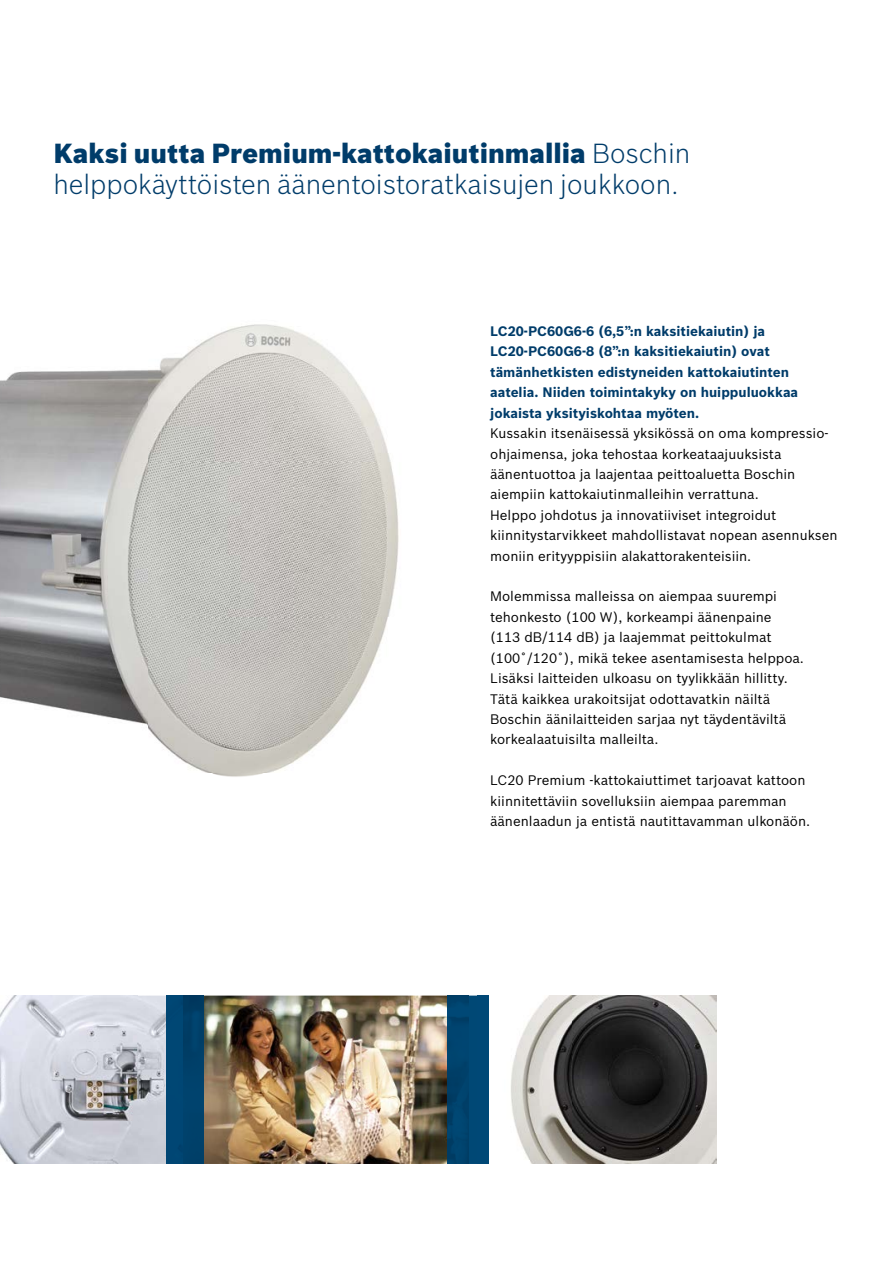
<style>
.page{position:relative;width:893px;height:1263px;background:#fff}
.page>*{position:absolute;margin:0;border:0;box-sizing:border-box;transform-origin:0 0}
.t1{font:300 27px/30.6px "Bosch Sans";color:#003c6a}
.t2{font:13.5px/20.4px "Bosch Sans";color:#000}
.t3{font:700 13.5px/20.4px "Bosch Sans";color:#003c6a}
.s1{font-weight:900}
</style>
<div class="page">
<img style="left:0;top:995px;width:448px;height:169px">
<img style="left:511px;top:995px;width:157px;height:85px">
<img style="left:668px;top:995px;width:48px;height:169px">
<img style="left:510px;top:1080px;width:159px;height:84px">
<img style="left:167px;top:995px;width:36px;height:169px">
<svg style="left:469px;top:995px;width:8px;height:169px"></svg>
<div style="left:477px;top:995px;width:12px;height:169px;background:#004876"></div>
<img style="left:448px;top:995px;width:21px;height:169px">
<img style="left:0;top:324px;width:399px;height:453px">
<h1 class="t1" style="left:53px;top:137px;width:638px"><span class="s1">Kaksi uutta Premium-kattokaiutinmallia</span> Boschin helppokäyttöisten äänentoistoratkaisujen joukkoon.</h1>
<p class="t3" style="left:490px;top:320px;width:309px">LC20-PC60G6-6 (6,5”:n kaksitiekaiutin) ja LC20-PC60G6-8 (8”:n kaksitiekaiutin) ovat tämänhetkisten edistyneiden kattokaiutinten aatelia. Niiden toimintakyky on huippuluokkaa jokaista yksityiskohtaa myöten.</p>
<p class="t2" style="left:490px;top:422px;width:349px">Kussakin itsenäisessä yksikössä on oma kompressio&shy;ohjaimensa, joka tehostaa korkeataajuuksista äänentuottoa ja laajentaa peittoaluetta Boschin aiempiin kattokaiutinmalleihin verrattuna.<br>Helppo johdotus ja innovatiiviset integroidut kiinnitystarvikkeet mahdollistavat nopean asennuksen moniin erityyppisiin alakattorakenteisiin.</p>
<p class="t2" style="left:490px;top:585px;width:315px">Molemmissa malleissa on aiempaa suurempi tehonkesto (100 W), korkeampi äänenpaine (113 dB/114 dB) ja laajemmat peittokulmat (100˚/120˚), mikä tekee asentamisesta helppoa.<br>Lisäksi laitteiden ulkoasu on tyylikkään hillitty.<br>Tätä kaikkea urakoitsijat odottavatkin näiltä Boschin äänilaitteiden sarjaa nyt täydentäviltä korkealaatuisilta malleilta.</p>
<p class="t2" style="left:490px;top:769px;width:322px">LC20 Premium -kattokaiuttimet tarjoavat kattoon kiinnitettäviin sovelluksiin aiempaa paremman äänenlaadun ja entistä nautittavamman ulkonäön.</p>
</div>
